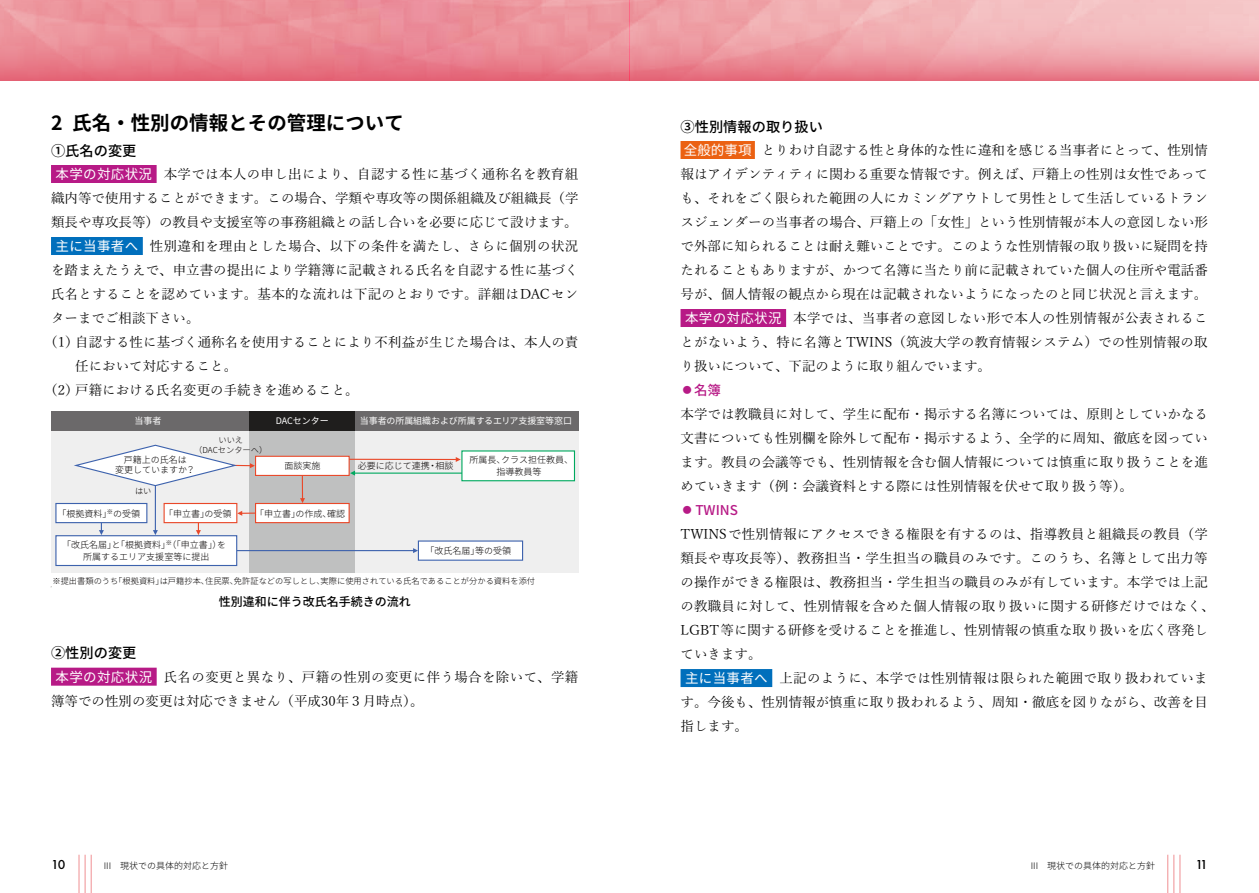
<style>
.page{position:relative;width:1259px;height:893px;background:#fff}
.page>*{position:absolute;margin:0;border:0;box-sizing:border-box;transform-origin:0 0}
.t1{font:700 19.5px "Source Han Sans JP";color:#000}
.t2{font:500 14.25px "Source Han Sans JP";color:#000}
.t3{font:13.5px/24px "Yu Min Pr 6 N";color:#000;text-align:justify}
.t4{font:13.5px/24px "Yu Min Pr 6 N";letter-spacing:.025em;color:#000}
.t5{font:13.5px "Yu Min Pr 6 N";letter-spacing:.02em;color:#000}
.t6{font:500 13.5px "Source Han Sans JP";color:#b71a86}
.t7{font:500 13.5px "Futura PT";color:#000}
.t8{font:500 12px "Source Han Sans JP";color:#000}
.t9{font:300 9px/12px "Source Han Sans JP";color:#040000;text-align:center}
.t10{font:9px "Source Han Sans JP";letter-spacing:-.01em;color:#fff}
.t11{font:300 9px "Source Han Sans JP";color:#000}
.t12{font:300 8.25px/9.8px "Source Han Sans JP";color:#040000;text-align:center}
.s1{font-family:"Source Han Sans JP";color:#fff}
.s2{font-family:"Yu Min Pr 6 N";font-weight:400}
</style>
<div class="page">
<hr style="left:1167px;top:855px;width:1px;height:38px;background:#f19c9f">
<hr style="left:1173px;top:855px;width:1px;height:38px;background:#f19c9f">
<hr style="left:1179px;top:855px;width:1px;height:38px;background:#f19c9f">
<hr style="left:78px;top:855px;width:2px;height:38px;background:#f19c9f">
<hr style="left:85px;top:855px;width:1px;height:38px;background:#f19c9f">
<hr style="left:91px;top:855px;width:1px;height:38px;background:#f19c9f">
<svg style="left:0;top:0;width:629px;height:81px;background:#e98792"></svg>
<svg style="left:629px;top:0;width:630px;height:81px;background:#eea2a9"></svg>
<div style="left:51px;top:165px;width:106px;height:18px;background:#b71a86"></div>
<div style="left:51px;top:237px;width:92px;height:18px;background:#006fbc"></div>
<div style="left:51px;top:668px;width:106px;height:18px;background:#b71a86"></div>
<div style="left:51px;top:411px;width:527px;height:162px;background:#efefef"></div>
<div style="left:250px;top:412px;width:105px;height:161px;background:#bfc0c0"></div>
<div style="left:51px;top:411px;width:199px;height:19px;background:#6b696a"></div>
<div style="left:355px;top:411px;width:223px;height:19px;background:#6b696a"></div>
<div style="left:250px;top:411px;width:105px;height:19px;background:#1f1e1d"></div>
<hr style="left:235px;top:550px;width:180px;height:1px;background:#3d62ad">
<svg style="left:413px;top:548px;width:5px;height:5px"></svg>
<svg style="left:99px;top:523px;width:5px;height:12px"></svg>
<svg style="left:196px;top:523px;width:5px;height:12px"></svg>
<hr style="left:348px;top:459px;width:109px;height:1px;background:#e94829">
<svg style="left:456px;top:457px;width:5px;height:5px"></svg>
<hr style="left:155px;top:483px;width:1px;height:49px;background:#3d62ad">
<svg style="left:153px;top:530px;width:5px;height:5px"></svg>
<svg style="left:300px;top:476px;width:5px;height:27px"></svg>
<svg style="left:75px;top:444px;width:180px;height:43px"></svg>
<div style="left:164px;top:503px;width:73px;height:20px;background:#fff"></div>
<div style="left:164px;top:503px;width:73px;height:20px;border:1px solid #e94829"></div>
<svg style="left:237px;top:511px;width:18px;height:5px"></svg>
<div style="left:418px;top:541px;width:104px;height:19px;background:#fff"></div>
<div style="left:418px;top:540px;width:105px;height:21px;border:1px solid #3d62ad"></div>
<div style="left:56px;top:536px;width:181px;height:29px;background:#fff"></div>
<div style="left:55px;top:535px;width:182px;height:31px;border:1px solid #3d62ad"></div>
<div style="left:255px;top:456px;width:94px;height:19px;background:#fff"></div>
<div style="left:255px;top:456px;width:95px;height:20px;border:1px solid #e94829"></div>
<div style="left:255px;top:503px;width:94px;height:20px;background:#fff"></div>
<div style="left:255px;top:503px;width:95px;height:20px;border:1px solid #e94829"></div>
<hr style="left:353px;top:473px;width:110px;height:1px;background:#00a95f">
<svg style="left:350px;top:471px;width:5px;height:5px"></svg>
<div style="left:462px;top:451px;width:112px;height:30px;background:#fff"></div>
<div style="left:461px;top:450px;width:114px;height:31px;border:1px solid #00a95f"></div>
<div style="left:56px;top:503px;width:91px;height:20px;background:#fff"></div>
<div style="left:55px;top:503px;width:92px;height:20px;border:1px solid #3d62ad"></div>
<div style="left:680px;top:141px;width:75px;height:18px;background:#eb6112"></div>
<div style="left:680px;top:309px;width:106px;height:18px;background:#b71a86"></div>
<div style="left:680px;top:669px;width:92px;height:18px;background:#006fbc"></div>
<h1 class="t1" style="left:51px;top:112px;width:354px">2 氏名・性別の情報とその管理について</h1>
<p class="t2" style="left:51px;top:142px;width:87px">①氏名の変更</p>
<p class="t4" style="left:56px;top:161px;width:524px"><span class="s1">本学の対応状況</span> 本学では本人の申し出により、自認する性に基づく通称名を教育組</p>
<p class="t3" style="left:51px;top:185px;width:529px">織内等で使用することができます。この場合、学類や専攻等の関係組織及び組織長（学</p>
<p class="t3" style="left:51px;top:209px;width:528px">類長や専攻長等）の教員や支援室等の事務組織との話し合いを必要に応じて設けます。</p>
<p class="t4" style="left:56px;top:233px;width:524px"><span class="s1">主に当事者へ</span> 性別違和を理由とした場合、以下の条件を満たし、さらに個別の状況</p>
<p class="t3" style="left:51px;top:257px;width:529px">を踏まえたうえで、申立書の提出により学籍簿に記載される氏名を自認する性に基づく</p>
<p class="t5" style="left:51px;top:282px;width:529px">氏名とすることを認めています。基本的な流れは下記のとおりです。詳細はDACセン</p>
<p class="t3" style="left:51px;top:305px;width:150px">ターまでご相談下さい。</p>
<p class="t3" style="left:44px;top:329px;width:536px">（1）自認する性に基づく通称名を使用することにより不利益が生じた場合は、本人の責</p>
<p class="t3" style="left:75px;top:353px;width:163px">任において対応すること。</p>
<p class="t3" style="left:44px;top:377px;width:316px">（2）戸籍における氏名変更の手続きを進めること。</p>
<p class="t10" style="left:134px;top:416px;width:28px">当事者</p>
<p class="t10" style="left:276px;top:416px;width:55px">DACセンター</p>
<p class="t10" style="left:360px;top:416px;width:214px">当事者の所属組織および所属するエリア支援室等窓口</p>
<p class="t9" style="left:358px;top:460px;width:97px">必要に応じて連携・相談</p>
<p class="t12" style="left:194px;top:435px;width:75px">いいえ<br>（DACセンターへ）</p>
<p class="t9" style="left:115px;top:454px;width:81px;line-height:10.5px">戸籍上の氏名は<br>変更していますか？</p>
<p class="t9" style="left:469px;top:454px;width:105px">所属長、クラス担任教員、指導教員等</p>
<p class="t9" style="left:284px;top:460px;width:37px">面談実施</p>
<p class="t9" style="left:255px;top:507px;width:91px">「申立書」の作成、確認</p>
<p class="t12" style="left:135px;top:486px;width:18px">はい</p>
<p class="t9" style="left:57px;top:507px;width:84px">「根拠資料」<sup>※</sup>の受領</p>
<p class="t9" style="left:164px;top:507px;width:69px">「申立書」の受領</p>
<p class="t9" style="left:62px;top:539px;width:165px">「改氏名届」と「根拠資料」<sup>※</sup>（「申立書」）を所属するエリア支援室等に提出</p>
<p class="t9" style="left:425px;top:545px;width:87px">「改氏名届」等の受領</p>
<p class="t12" style="left:52px;top:576px;width:484px">※提出書類のうち「根拠資料」は戸籍抄本、住民票、免許証などの写しとし、実際に使用されている氏名であることが分かる資料を添付</p>
<p class="t8" style="left:219px;top:595px;width:193px">性別違和に伴う改氏名手続きの流れ</p>
<p class="t2" style="left:51px;top:645px;width:87px">②性別の変更</p>
<p class="t4" style="left:51px;top:663px;width:529px;text-indent:4px"><span class="s1">本学の対応状況</span> 氏名の変更と異なり、戸籍の性別の変更に伴う場合を除いて、学籍簿等での性別の変更は対応できません（平成30年３月時点）。</p>
<p class="t2" style="left:680px;top:118px;width:144px">③性別情報の取り扱い</p>
<p class="t3" style="left:684px;top:137px;width:525px"><span class="s1">全般的事項</span> とりわけ自認する性と身体的な性に違和を感じる当事者にとって、性別情</p>
<p class="t3" style="left:680px;top:161px;width:529px">報はアイデンティティに関わる重要な情報です。例えば、戸籍上の性別は女性であって</p>
<p class="t3" style="left:680px;top:185px;width:529px">も、それをごく限られた範囲の人にカミングアウトして男性として生活しているトラン</p>
<p class="t3" style="left:680px;top:209px;width:529px">スジェンダーの当事者の場合、戸籍上の「女性」という性別情報が本人の意図しない形</p>
<p class="t3" style="left:680px;top:233px;width:529px">で外部に知られることは耐え難いことです。このような性別情報の取り扱いに疑問を持</p>
<p class="t3" style="left:680px;top:257px;width:529px">たれることもありますが、かつて名簿に当たり前に記載されていた個人の住所や電話番</p>
<p class="t3" style="left:680px;top:281px;width:528px">号が、個人情報の観点から現在は記載されないようになったのと同じ状況と言えます。</p>
<p class="t4" style="left:685px;top:305px;width:524px"><span class="s1">本学の対応状況</span> 本学では、当事者の意図しない形で本人の性別情報が公表されるこ</p>
<p class="t3" style="left:680px;top:329px;width:529px">とがないよう、特に名簿とTWINS（筑波大学の教育情報システム）での性別情報の取</p>
<p class="t3" style="left:680px;top:353px;width:312px">り扱いについて、下記のように取り組んでいます。</p>
<p class="t6" style="left:680px;top:382px;width:42px"><span class="s2">⃝</span>名簿</p>
<p class="t3" style="left:680px;top:401px;width:529px">本学では教職員に対して、学生に配布・掲示する名簿については、原則としていかなる文書についても性別欄を除外して配布・掲示するよう、全学的に周知、徹底を図っています。教員の会議等でも、性別情報を含む個人情報については慎重に取り扱うことを進めていきます（例：会議資料とする際には性別情報を伏せて取り扱う等）。</p>
<p class="t6" style="left:680px;top:502px;width:59px"><span class="s2">⃝</span>TWINS</p>
<p class="t3" style="left:680px;top:521px;width:529px">TWINSで性別情報にアクセスできる権限を有するのは、指導教員と組織長の教員（学</p>
<p class="t3" style="left:680px;top:545px;width:529px">類長や専攻長等）、教務担当・学生担当の職員のみです。このうち、名簿として出力等</p>
<p class="t3" style="left:680px;top:569px;width:529px">の操作ができる権限は、教務担当・学生担当の職員のみが有しています。本学では上記</p>
<p class="t3" style="left:680px;top:593px;width:535px">の教職員に対して、性別情報を含めた個人情報の取り扱いに関する研修だけではなく、</p>
<p class="t3" style="left:680px;top:617px;width:529px">LGBT等に関する研修を受けることを推進し、性別情報の慎重な取り扱いを広く啓発し</p>
<p class="t3" style="left:680px;top:641px;width:82px">ていきます。</p>
<p class="t4" style="left:685px;top:665px;width:524px"><span class="s1">主に当事者へ</span> 上記のように、本学では性別情報は限られた範囲で取り扱われていま</p>
<p class="t3" style="left:680px;top:689px;width:529px">す。今後も、性別情報が慎重に取り扱われるよう、周知・徹底を図りながら、改善を目</p>
<p class="t3" style="left:680px;top:713px;width:69px">指します。</p>
<p class="t7" style="left:51px;top:857px;width:16px">10</p>
<p class="t11" style="left:104px;top:861px;width:126px">III　現状での具体的対応と方針</p>
<p class="t11" style="left:1030px;top:861px;width:126px">III　現状での具体的対応と方針</p>
<p class="t7" style="left:1195px;top:857px;width:14px">11</p>
</div>
